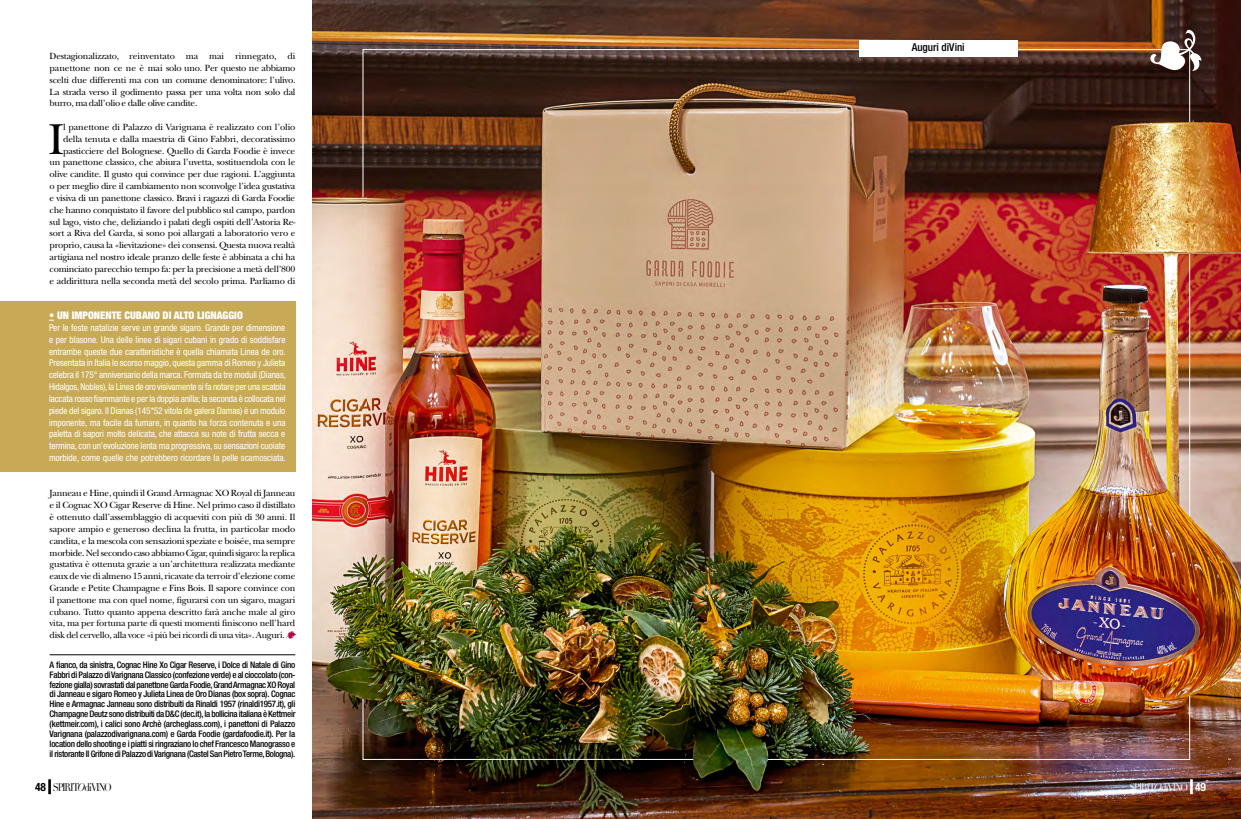
<style>
.page{position:relative;width:1241px;height:819px;background:#fff}
.page>*{position:absolute;margin:0;border:0;box-sizing:border-box;transform-origin:0 0}
.t1{font:45.15px "New Baskerville";color:#000}
.t2{font:10.94px "Didot LH";color:#fff;scale:.85 1}
.t3{font:10.94px "Didot LH";color:#000;scale:.85 1}
.t4{font:500 condensed 10.94px "Helvetica Neue LT Std";letter-spacing:-.005em;color:#000}
.t5{font:900 condensed 10.5px "Helvetica Neue LT Std";color:#fff}
.t6{font:9.36px/11.8px "New Baskerville";letter-spacing:-.025em;color:#000;text-align:justify}
.t7{font:condensed 9.36px/11.8px "Helvetica Neue LT Std";letter-spacing:-.005em;color:#fff;text-align:justify}
.t8{font:500 condensed 9.01px/9.9px "Helvetica Neue LT Std";letter-spacing:-.035em;color:#000;text-align:justify}
.s1{font-family:"Helvetica Neue LT Std";font-weight:700;font-stretch:condensed;font-size:11.38px}
.s2{font-style:italic}
</style>
<div class="page">
<svg style="left:286px;top:631px;width:9px;height:7px"></svg>
<img style="left:313px;top:0;width:927px;height:819px">
<hr style="left:50px;top:654px;width:245px;height:1px;background:#000">
<hr style="left:1189px;top:779px;width:3px;height:15px;background:#fff">
<svg style="left:1150px;top:30px;width:51px;height:41px"></svg>
<div style="left:0;top:301px;width:295px;height:170px;background:#c8aa56"></div>
<div style="left:859px;top:40px;width:158px;height:16px;background:#fff"></div>
<hr style="left:48px;top:779px;width:3px;height:15px;background:#000">
<img style="left:1187px;top:122px;width:9px;height:131px">
<img style="left:1187px;top:515px;width:5px;height:181px">
<img style="left:361px;top:197px;width:5px;height:501px">
<img style="left:693px;top:755px;width:74px;height:6px">
<p class="t6" style="left:50px;top:50px;width:247px">Destagionalizzato, reinventato ma mai rinnegato, di panettone non ce ne è mai solo uno. Per questo ne abbiamo scelti due differenti ma con un comune denominatore: l’ulivo.<br>La strada verso il godimento passa per una volta non solo dal burro, ma dall’olio e dalle olive candite.</p>
<h1 class="t1" style="left:48px;top:113px;width:18px">I</h1>
<p class="t6" style="left:50px;top:121px;width:247px;text-align:right">l panettone di Palazzo di Varignana è realizzato con l’olio della tenuta e dalla maestria di Gino Fabbri, decoratissimo pasticciere del Bolognese. Quello di Garda Foodie è invece<br>un panettone classico, che abiura l’uvetta, sostituendola con le olive candite. Il gusto qui convince per due ragioni. L’aggiunta o per meglio dire il cambiamento non sconvolge l’idea gustativa e visiva di un panettone classico. Bravi i ragazzi di Garda Foodie che hanno conquistato il favore del pubblico sul campo, pardon sul lago, visto che, deliziando i palati degli ospiti dell’Astoria Re&shy;sort a Riva del Garda, si sono poi allargati a laboratorio vero e proprio, causa la «lievitazione» dei consensi. Questa nuova realtà artigiana nel nostro ideale pranzo delle feste è abbinata a chi ha cominciato parecchio tempo fa: per la precisione a metà dell’800 e addirittura nella seconda metà del secolo prima. Parliamo di</p>
<p class="t5" style="left:49px;top:309px;width:195px">• UN IMPONENTE CUBANO DI ALTO LIGNAGGIO</p>
<p class="t7" style="left:49px;top:321px;width:238px">Per le feste natalizie serve un grande sigaro. Grande per dimensione e per blasone. Una delle linee di sigari cubani in grado di soddisfare entrambe queste due caratteristiche è quella chiamata Linea de oro.<br>Presentata in Italia lo scorso maggio, questa gamma di Romeo y Julieta celebra il 175° anniversario della marca. Formata da tre moduli (Dianas, Hidalgos, Nobles), la Linea de oro visivamente si fa notare per una scatola laccata rosso fiammante e per la doppia anilla; la seconda è collocata nel piede del sigaro. Il Dianas (145*52 vitola de galera Damas) è un modulo imponente, ma facile da fumare, in quanto ha forza contenuta e una paletta di sapori molto delicata, che attacca su note di frutta secca e termina, con un’evoluzione lenta ma progressiva, su sensazioni cuoiate morbide, come quelle che potrebbero ricordare la pelle scamosciata.</p>
<p class="t6" style="left:50px;top:487px;width:247px">Janneau e Hine, quindi il Grand Armagnac XO Royal di Janneau e il Cognac XO Cigar Reserve di Hine. Nel primo caso il distillato è ottenuto dall’assemblaggio di acqueviti con più di 30 anni. Il sapore ampio e generoso declina la frutta, in particolar modo candita, e la mescola con sensazioni speziate e boisée, ma sempre morbide. Nel secondo caso abbiamo Cigar, quindi sigaro: la replica gustativa è ottenuta grazie a un’architettura realizzata mediante eaux de vie di almeno 15 anni, ricavate da terroir d’elezione come Grande e Petite Champagne e Fins Bois. Il sapore convince con il panettone ma con quel nome, figurarsi con un sigaro, magari cubano. Tutto quanto appena descritto farà anche male al giro vita, ma per fortuna parte di questi momenti finiscono nell’hard disk del cervello, alla voce «i più bei ricordi di una vita». Auguri.</p>
<p class="t8" style="left:50px;top:659px;width:247px">A fianco, da sinistra, Cognac Hine Xo Cigar Reserve, i Dolce di Natale di Gino Fabbri di Palazzo di Varignana Classico (confezione verde) e al cioccolato (con&shy;fezione gialla) sovrastati dal panettone Garda Foodie, Grand Armagnac XO Royal di Janneau e sigaro Romeo y Julieta Linea de Oro Dianas (box sopra). Cognac Hine e Armagnac Janneau sono distribuiti da Rinaldi 1957 (rinaldi1957.it), gli Champagne Deutz sono distribuiti da D&amp;C (dec.it), la bollicina italiana è Kettmeir (kettmeir.com), i calici sono Archè (archeglass.com), i panettoni di Palazzo Varignana (palazzodivarignana.com) e Garda Foodie (gardafoodie.it). Per la location dello shooting e i piatti si ringraziano lo chef Francesco Manograsso e il ristorante Il Grifone di Palazzo di Varignana (Castel San Pietro Terme, Bologna).</p>
<p class="t3" style="left:35px;top:780px;width:90px"><span class="s1">48</span> SPIRIT<span class="s2">O</span>diVINO</p>
<p class="t4" style="left:911px;top:41px;width:54px">Auguri diVini</p>
<p class="t2" style="left:1129px;top:780px;width:92px">SPIRIT<span class="s2">O</span>diVINO <span class="s1">49</span></p>
</div>
